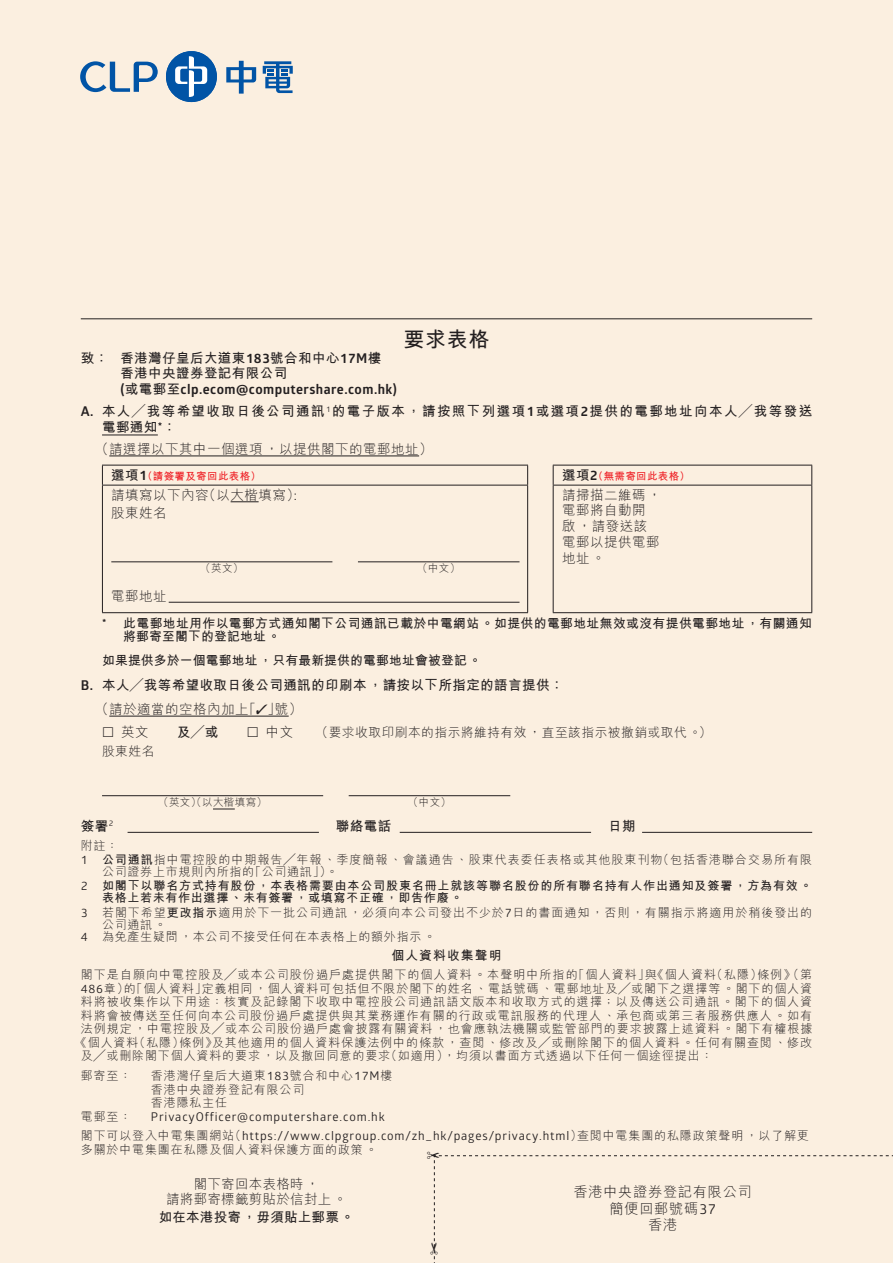
<style>
.page{position:relative;width:893px;height:1263px;background:#fbefe0}
.page>*{position:absolute;margin:0;border:0;box-sizing:border-box;transform-origin:0 0}
.t1{font:700 21px "M Hei HK";color:#231f20}
.t2{font:300 14.25px/16.5px "M Hei HK";letter-spacing:.045em;color:#231f20;text-align:center}
.t3{font:700 13.5px/15.8px "M Hei HK";letter-spacing:.035em;color:#231f20}
.t4{font:300 13.5px/15.8px "M Hei HK";letter-spacing:.035em;color:#231f20}
.t5{font:700 13.5px/15.8px "M Hei HK";letter-spacing:.105em;color:#231f20}
.t6{font:700 13.5px "Glober";letter-spacing:.035em;color:#231f20}
.t7{font:700 12.75px/13.5px "M Hei HK";letter-spacing:.035em;color:#231f20}
.t8{font:300 12.75px "M Hei HK";letter-spacing:.035em;color:#231f20}
.t9{font:700 12.75px "M Hei HK";letter-spacing:.09em;color:#231f20}
.t10{font:300 12px/14.1px "M Hei HK";letter-spacing:.08em;color:#231f20}
.t11{font:12px/20px "Glober";letter-spacing:.07em;color:#231f20}
.t12{font:700 12px/14.1px "M Hei HK";letter-spacing:.07em;color:#231f20}
.t13{font:300 12px/12px "M Hei HK";letter-spacing:.06em;color:#231f20}
.t14{font:700 10.5px "M Hei HK";letter-spacing:.035em;color:#ee1d23}
.t15{font:300 10.5px "M Hei HK";letter-spacing:.035em;color:#231f20}
.s1{font-family:"Glober"}
.s2{font-family:"M Hei HK"}
.s3{font-size:13.5px;color:#231f20}
.s4{font-family:"Glober";font-size:13.5px;color:#231f20}
.s5{font-family:"Glober";font-weight:400}
.s6{font-weight:300}
.s7{font-weight:700}
.s8{font-family:"M Hei HK";font-weight:300}
</style>
<div class="page">
<hr style="left:81px;top:318px;width:731px;height:1px;background:#231f20">
<hr style="left:102px;top:435px;width:56px;height:1px;background:#231f20">
<hr style="left:109px;top:455px;width:310px;height:1px;background:#231f20">
<hr style="left:102px;top:485px;width:1px;height:127px;background:#231f20">
<hr style="left:527px;top:485px;width:1px;height:127px;background:#231f20">
<hr style="left:102px;top:612px;width:426px;height:1px;background:#231f20">
<hr style="left:553px;top:485px;width:1px;height:127px;background:#231f20">
<hr style="left:811px;top:485px;width:1px;height:127px;background:#231f20">
<hr style="left:553px;top:612px;width:115px;height:1px;background:#231f20">
<hr style="left:668px;top:612px;width:144px;height:1px;background:#231f20">
<hr style="left:102px;top:465px;width:426px;height:1px;background:#231f20">
<svg style="left:102px;top:465px;width:1px;height:20px"></svg>
<svg style="left:527px;top:465px;width:1px;height:20px"></svg>
<hr style="left:102px;top:485px;width:426px;height:1px;background:#231f20">
<hr style="left:553px;top:465px;width:115px;height:1px;background:#231f20">
<svg style="left:553px;top:465px;width:1px;height:20px"></svg>
<hr style="left:668px;top:465px;width:144px;height:1px;background:#231f20">
<svg style="left:811px;top:465px;width:1px;height:20px"></svg>
<hr style="left:553px;top:485px;width:115px;height:1px;background:#231f20">
<hr style="left:668px;top:485px;width:144px;height:1px;background:#231f20">
<svg style="left:231px;top:501px;width:28px;height:1px"></svg>
<hr style="left:111px;top:561px;width:221px;height:1px;background:#231f20">
<hr style="left:358px;top:561px;width:161px;height:1px;background:#231f20">
<hr style="left:169px;top:602px;width:350px;height:1px;background:#231f20">
<hr style="left:109px;top:716px;width:180px;height:1px;background:#231f20">
<hr style="left:102px;top:795px;width:221px;height:1px;background:#231f20">
<hr style="left:349px;top:795px;width:161px;height:1px;background:#231f20">
<svg style="left:213px;top:809px;width:22px;height:1px"></svg>
<hr style="left:128px;top:832px;width:191px;height:1px;background:#231f20">
<hr style="left:400px;top:832px;width:191px;height:1px;background:#231f20">
<hr style="left:642px;top:832px;width:170px;height:1px;background:#231f20">
<svg style="left:263px;top:61px;width:30px;height:32px"></svg>
<div style="left:166px;top:51px;width:51px;height:51px;background:#0154a6;border-radius:50%"></div>
<svg style="left:175px;top:56px;width:32px;height:41px"></svg>
<svg style="left:226px;top:61px;width:30px;height:33px"></svg>
<svg style="left:80px;top:61px;width:78px;height:31px"></svg>
<svg style="left:433px;top:1155px;width:460px;height:108px"></svg>
<h1 class="t1" style="left:403px;top:324px;width:88px">要求表格</h1>
<p class="t3" style="left:120px;top:349px;width:263px;text-indent:-40px">致： 香港灣仔皇后大道東<span class="s1">183</span>號合和中心<span class="s1">17M</span>樓香港中央證券登記有限公司</p>
<p class="t6" style="left:120px;top:380px;width:278px">(<span class="s2">或電郵至</span>clp.ecom@computershare.com.hk)</p>
<p class="t5" style="left:102px;top:402px;width:712px;text-indent:-21px"><span class="s1">A.</span> 本人╱我等希望收取日後公司通訊<sup>1</sup>的電子版本，請按照下列選項<span class="s1">1</span>或選項<span class="s1">2</span>提供的電郵地址向本人╱我等發送電郵通知<span class="s1">*</span>：</p>
<p class="t4" style="left:95px;top:440px;width:339px">（請選擇以下其中一個選項，以提供閣下的電郵地址）</p>
<p class="t14" style="left:111px;top:469px;width:151px"><span class="s3">選項</span><span class="s4">1</span>（請簽署及寄回此表格）</p>
<p class="t14" style="left:562px;top:469px;width:130px"><span class="s3">選項</span><span class="s4">2</span>（無需寄回此表格）</p>
<p class="t4" style="left:111px;top:485px;width:190px;line-height:18.8px">請填寫以下內容（以大楷填寫）<span class="s5">:</span>股東姓名</p>
<p class="t4" style="left:562px;top:486px;width:101px">請掃描二維碼，電郵將自動開啟，請發送該電郵以提供電郵地址。</p>
<p class="t15" style="left:200px;top:561px;width:45px">（英文）</p>
<p class="t15" style="left:417px;top:561px;width:45px">（中文）</p>
<p class="t4" style="left:111px;top:587px;width:57px">電郵地址</p>
<p class="t7" style="left:123px;top:615px;width:690px;text-indent:-21px"><span class="s1">*</span> 此電郵地址用作以電郵方式通知閣下公司通訊已載於中電網站。如提供的電郵地址無效或沒有提供電郵地址，有關通知將郵寄至閣下的登記地址。</p>
<p class="t7" style="left:102px;top:653px;width:381px">如果提供多於一個電郵地址，只有最新提供的電郵地址會被登記。</p>
<p class="t3" style="left:95px;top:671px;width:470px;line-height:24.3px;text-indent:-15px"><span class="s1">B.</span> 本人╱我等希望收取日後公司通訊的印刷本，請按以下所指定的語言提供：<span class="s6">（請於適當的空格內加上「</span>✓<span class="s6">」號）</span></p>
<p class="t4" style="left:121px;top:723px;width:29px">英文</p>
<p class="t3" style="left:177px;top:723px;width:43px">及╱或</p>
<p class="t4" style="left:266px;top:723px;width:29px">中文</p>
<p class="t8" style="left:315px;top:723px;width:398px">（要求收取印刷本的指示將維持有效，直至該指示被撤銷或取代。）</p>
<p class="t8" style="left:102px;top:743px;width:54px">股東姓名</p>
<p class="t15" style="left:158px;top:795px;width:110px">（英文）（以大楷填寫）</p>
<p class="t15" style="left:408px;top:795px;width:45px">（中文）</p>
<p class="t3" style="left:81px;top:817px;width:34px">簽署<sup>2</sup></p>
<p class="t3" style="left:336px;top:817px;width:57px">聯絡電話</p>
<p class="t3" style="left:608px;top:817px;width:29px">日期</p>
<p class="t10" style="left:81px;top:838px;width:733px">附註：<br><span class="s5">1</span> <span class="s7">公司通訊</span>指中電控股的中期報告╱年報、季度簡報、會議通告、股東代表委任表格或其他股東刊物（包括香港聯合交易所有限</p>
<p class="t12" style="left:81px;top:864px;width:733px;text-indent:21px"><span class="s6">公司證券上市規則內所指的「公司通訊」）。<br></span><span class="s5">2</span> 如閣下以聯名方式持有股份，本表格需要由本公司股東名冊上就該等聯名股份的所有聯名持有人作出通知及簽署，方為有效。</p>
<p class="t10" style="left:81px;top:890px;width:733px;text-indent:21px"><span class="s7">表格上若未有作出選擇、未有簽署，或填寫不正確，即告作廢。<br></span><span class="s5">3</span> 若閣下希望<span class="s7">更改指示</span>適用於下一批公司通訊，必須向本公司發出不少於<span class="s5">7</span>日的書面通知，否則，有關指示將適用於稍後發出的</p>
<p class="t13" style="left:81px;top:918px;width:356px;text-indent:21px">公司通訊。<br><span class="s5">4</span> 為免產生疑問，本公司不接受任何在本表格上的額外指示。</p>
<p class="t9" style="left:392px;top:946px;width:111px">個人資料收集聲明</p>
<p class="t10" style="left:81px;top:967px;width:733px">閣下是自願向中電控股及╱或本公司股份過戶處提供閣下的個人資料。本聲明中所指的「個人資料」與《個人資料（私隱）條例》（第</p>
<p class="t10" style="left:81px;top:981px;width:733px"><span class="s5">486</span>章）的「個人資料」定義相同，個人資料可包括但不限於閣下的姓名、電話號碼、電郵地址及╱或閣下之選擇等。閣下的個人資</p>
<p class="t10" style="left:81px;top:994px;width:733px">料將被收集作以下用途：核實及記錄閣下收取中電控股公司通訊語文版本和收取方式的選擇；以及傳送公司通訊。閣下的個人資</p>
<p class="t10" style="left:81px;top:1008px;width:733px">料將會被傳送至任何向本公司股份過戶處提供與其業務運作有關的行政或電訊服務的代理人、承包商或第三者服務供應人。如有</p>
<p class="t10" style="left:81px;top:1021px;width:733px">法例規定，中電控股及╱或本公司股份過戶處會披露有關資料，也會應執法機關或監管部門的要求披露上述資料。閣下有權根據</p>
<p class="t10" style="left:75px;top:1035px;width:739px">《個人資料（私隱）條例》及其他適用的個人資料保護法例中的條款，查閱、修改及╱或刪除閣下的個人資料。任何有關查閱、修改</p>
<p class="t10" style="left:81px;top:1048px;width:633px">及╱或刪除閣下個人資料的要求，以及撤回同意的要求（如適用），均須以書面方式透過以下任何一個途徑提出：</p>
<p class="t10" style="left:81px;top:1068px;width:52px">郵寄至：</p>
<p class="t10" style="left:151px;top:1068px;width:243px;line-height:13.5px">香港灣仔皇后大道東<span class="s5">183</span>號合和中心<span class="s5">17M</span>樓香港中央證券登記有限公司<br>香港隱私主任</p>
<p class="t10" style="left:81px;top:1108px;width:52px">電郵至：</p>
<p class="t11" style="left:81px;top:1106px;width:730px;text-indent:70px">PrivacyOfficer@computershare.com.hk<br><span class="s8">閣下可以登入中電集團網站（</span>https://www.clpgroup.com/zh_hk/pages/privacy.html<span class="s8">）查閱中電集團的私隱政策聲明，以了解更</span></p>
<p class="t10" style="left:81px;top:1142px;width:298px">多關於中電集團在私隱及個人資料保護方面的政策。</p>
<p class="t4" style="left:166px;top:1176px;width:182px;line-height:15px;text-align:center">閣下寄回本表格時，<br>請將郵寄標籤剪貼於信封上。</p>
<p class="t3" style="left:159px;top:1208px;width:197px">如在本港投寄，毋須貼上郵票。</p>
<p class="t2" style="left:573px;top:1183px;width:180px">香港中央證券登記有限公司簡便回郵號碼<span class="s5">37<br></span>香港</p>
</div>
